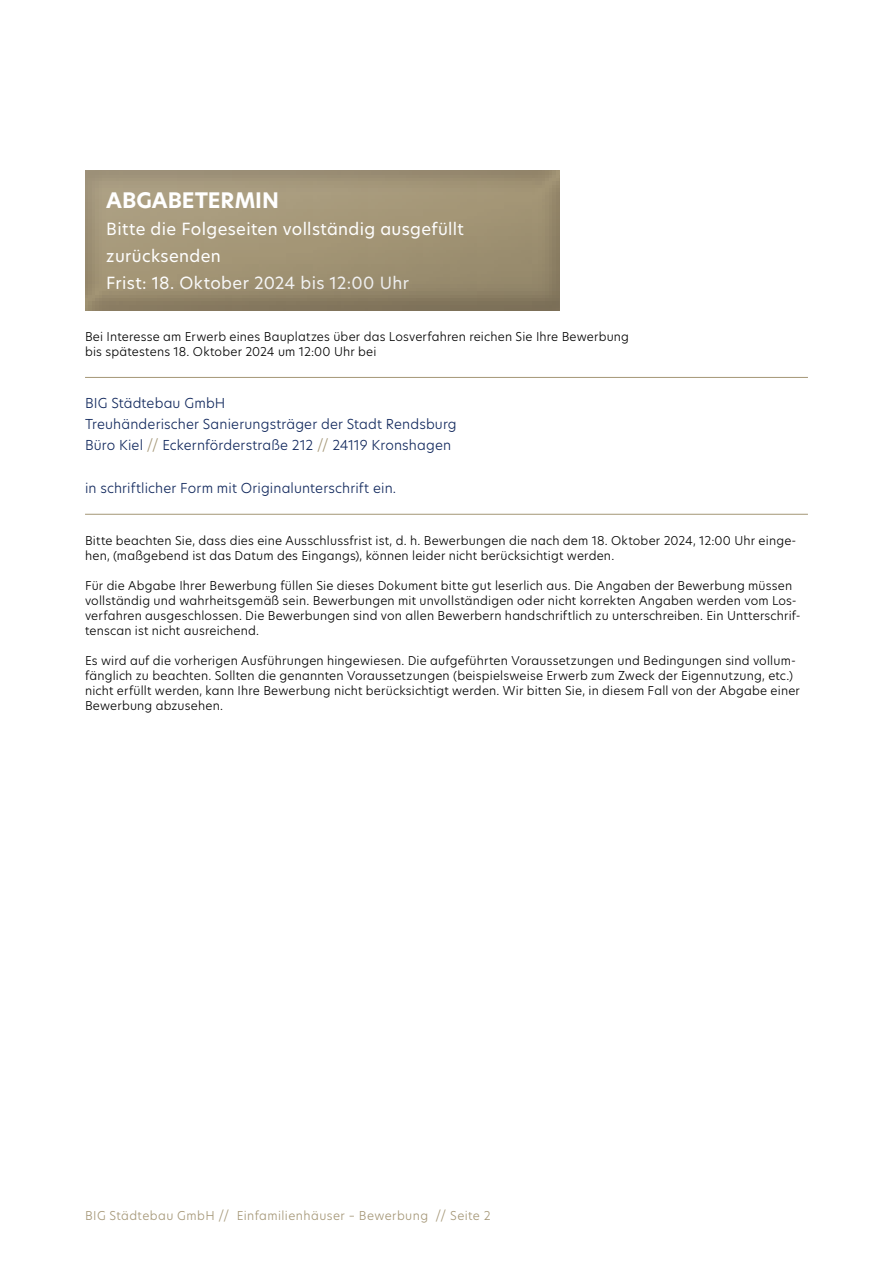
<style>
.page{position:relative;width:893px;height:1263px;background:#fff}
.page>*{position:absolute;margin:0;border:0;box-sizing:border-box;transform-origin:0 0}
.t1{font:700 21px "New Hero";color:#fff}
.t2{font:16.5px/27px "New Hero";letter-spacing:.02em;color:#fff}
.Fließtext{font:300 13.5px/21.3px "New Hero";letter-spacing:.01em;color:#10275c}
.linie_und_Text{font:300 12px/15px "New Hero";letter-spacing:.015em;color:#000}
.t3{font:300 12px "New Hero";letter-spacing:.035em;color:#a49676}
.s1{color:#a49676}
</style>
<div class="page">
<hr style="left:85px;top:377px;width:723px;height:1px;background:#a49676">
<hr style="left:85px;top:514px;width:723px;height:1px;background:#a49676">
<div style="left:72px;top:158px;width:501px;height:133px;background:#fff;opacity:.83"></div>
<div style="left:72px;top:189px;width:501px;height:122px;background:#000;opacity:.75"></div>
<h1 class="t1" style="left:106px;top:186px;width:174px">ABGABETERMIN</h1>
<h2 class="t2" style="left:106px;top:215px;width:359px">Bitte die Folgeseiten vollständig ausgefüllt zurücksenden<br>Frist: 18. Oktober 2024 bis 12:00 Uhr</h2>
<p class="linie_und_Text" style="left:85px;top:329px;width:545px">Bei Interesse am Erwerb eines Bauplatzes über das Losverfahren reichen Sie Ihre Bewerbung bis spätestens 18. Oktober 2024 um 12:00 Uhr bei</p>
<p class="Fließtext" style="left:85px;top:392px;width:373px">BIG Städtebau GmbH<br>Treuhänderischer Sanierungsträger der Stadt Rendsburg<br>Büro Kiel <span class="s1">//</span> Eckernförderstraße 212 <span class="s1">//</span> 24119 Kronshagen</p>
<p class="Fließtext" style="left:85px;top:477px;width:313px">in schriftlicher Form mit Originalunterschrift ein.</p>
<p class="linie_und_Text" style="left:85px;top:532px;width:713px">Bitte beachten Sie, dass dies eine Ausschlussfrist ist, d. h. Bewerbungen die nach dem 18. Oktober 2024, 12:00 Uhr einge&shy;hen, (maßgebend ist das Datum des Eingangs), können leider nicht berücksichtigt werden.</p>
<p class="linie_und_Text" style="left:85px;top:577px;width:717px">Für die Abgabe Ihrer Bewerbung füllen Sie dieses Dokument bitte gut leserlich aus. Die Angaben der Bewerbung müssen vollständig und wahrheitsgemäß sein. Bewerbungen mit unvollständigen oder nicht korrekten Angaben werden vom Los&shy;verfahren ausgeschlossen. Die Bewerbungen sind von allen Bewerbern handschriftlich zu unterschreiben. Ein Untterschrif&shy;tenscan ist nicht ausreichend.</p>
<p class="linie_und_Text" style="left:85px;top:652px;width:716px">Es wird auf die vorherigen Ausführungen hingewiesen. Die aufgeführten Voraussetzungen und Bedingungen sind vollum&shy;fänglich zu beachten. Sollten die genannten Voraussetzungen (beispielsweise Erwerb zum Zweck der Eigennutzung, etc.) nicht erfüllt werden, kann Ihre Bewerbung nicht berücksichtigt werden. Wir bitten Sie, in diesem Fall von der Abgabe einer Bewerbung abzusehen.</p>
<p class="t3" style="left:85px;top:1208px;width:407px">BIG Städtebau GmbH // Einfamilienhäuser – Bewerbung // Seite 2</p>
</div>
